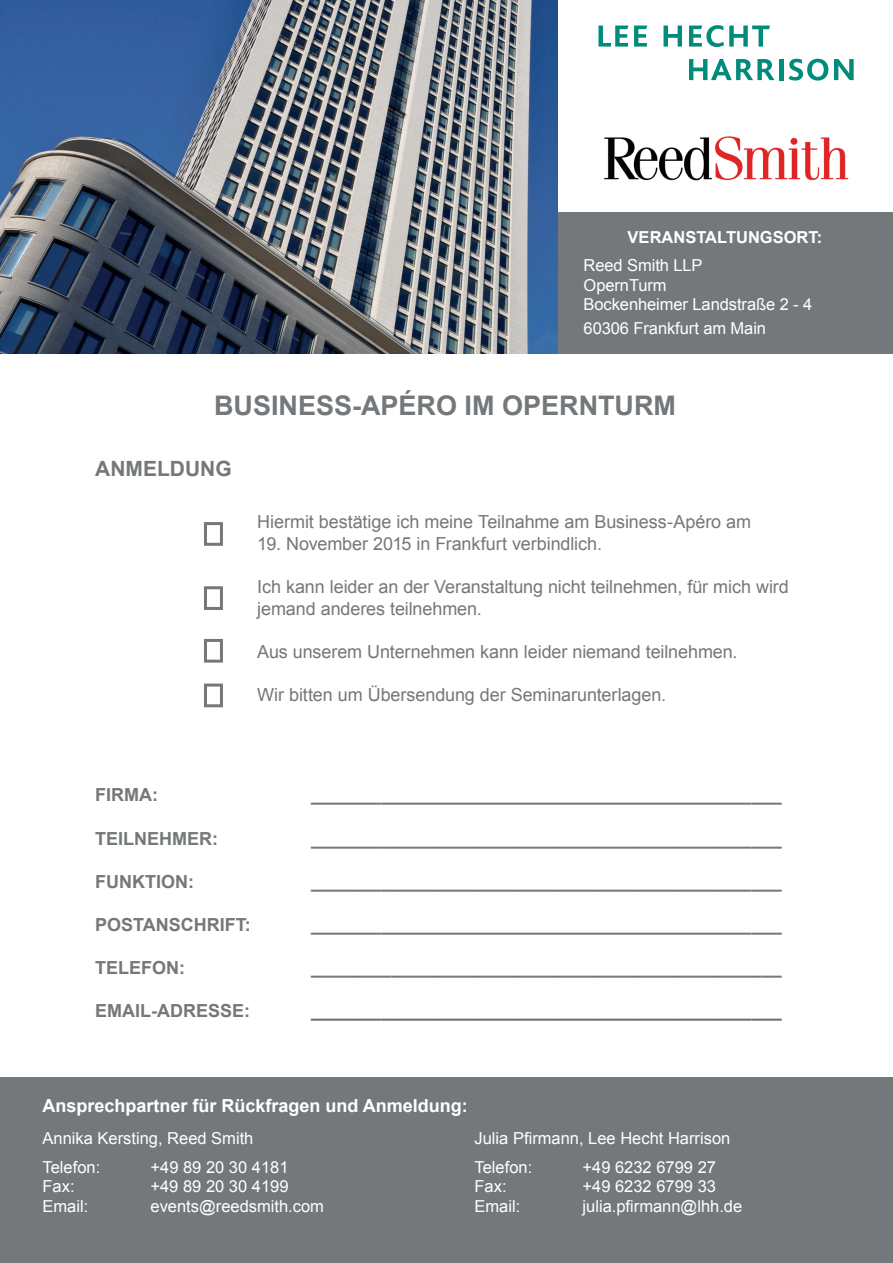
<style>
.page{position:relative;width:893px;height:1263px;background:#fff}
.page>*{position:absolute;margin:0;border:0;box-sizing:border-box;transform-origin:0 0}
.t1{font:700 27px "Arial";color:#74787a}
.t2{font:700 21px "Arial";color:#74787a}
.t3{font:700 18px "Arial";color:#74787a}
.t4{font:18px/22.5px "Arial";letter-spacing:-.005em;color:#74787a}
.t5{font:700 18px "Arial";color:#736a68}
.t6{font:700 18px "Arial";color:#fff}
.t7{font:16.5px/19.5px "Arial";color:#fff}
.t8{font:700 16.5px "Arial";color:#fff}
</style>
<div class="page">
<div style="left:204px;top:522px;width:19px;height:24px;border:3px solid #74787a"></div>
<div style="left:204px;top:586px;width:19px;height:24px;border:3px solid #74787a"></div>
<img style="left:604px;top:136px;width:245px;height:45px">
<svg style="left:598px;top:26px;width:30px;height:21px"></svg>
<svg style="left:634px;top:26px;width:13px;height:21px"></svg>
<svg style="left:663px;top:26px;width:19px;height:21px"></svg>
<svg style="left:689px;top:25px;width:81px;height:22px"></svg>
<svg style="left:689px;top:59px;width:85px;height:21px"></svg>
<hr style="left:779px;top:59px;width:4px;height:21px;background:#008b7b">
<svg style="left:789px;top:59px;width:39px;height:22px"></svg>
<svg style="left:834px;top:59px;width:20px;height:21px"></svg>
<div style="left:557px;top:212px;width:336px;height:141px;background:#74787a"></div>
<img style="left:0;top:0;width:558px;height:353px">
<div style="left:0;top:1077px;width:893px;height:186px;background:#74787a"></div>
<div style="left:204px;top:639px;width:19px;height:24px;border:3px solid #74787a"></div>
<div style="left:204px;top:684px;width:19px;height:23px;border:3px solid #74787a"></div>
<p class="t8" style="left:628px;top:227px;width:196px">VERANSTALTUNGSORT:</p>
<p class="t7" style="left:584px;top:256px;width:230px">Reed Smith LLP<br>OpernTurm<br>Bockenheimer Landstraße 2 - 4</p>
<p class="t7" style="left:584px;top:319px;width:184px">60306 Frankfurt am Main</p>
<h1 class="t1" style="left:214px;top:388px;width:464px">BUSINESS-APÉRO IM OPERNTURM</h1>
<p class="t2" style="left:95px;top:455px;width:138px">ANMELDUNG</p>
<p class="t4" style="left:257px;top:510px;width:495px">Hiermit bestätige ich meine Teilnahme am Business-Apéro am</p>
<p class="t4" style="left:257px;top:533px;width:346px">19. November 2015 in Frankfurt verbindlich.</p>
<p class="t4" style="left:257px;top:575px;width:533px">Ich kann leider an der Veranstaltung nicht teilnehmen, für mich wird jemand anderes teilnehmen.</p>
<p class="t4" style="left:257px;top:641px;width:482px">Aus unserem Unternehmen kann leider niemand teilnehmen.</p>
<p class="t4" style="left:257px;top:683px;width:410px">Wir bitten um Übersendung der Seminarunterlagen.</p>
<p class="t3" style="left:95px;top:783px;width:64px">FIRMA:</p>
<p class="t3" style="left:95px;top:826px;width:124px">TEILNEHMER:</p>
<p class="t3" style="left:95px;top:869px;width:100px">FUNKTION:</p>
<p class="t3" style="left:311px;top:783px;width:472px">_______________________________________________</p>
<p class="t3" style="left:311px;top:826px;width:472px">_______________________________________________</p>
<p class="t3" style="left:311px;top:869px;width:472px">_______________________________________________</p>
<p class="t3" style="left:95px;top:912px;width:157px">POSTANSCHRIFT:</p>
<p class="t3" style="left:95px;top:956px;width:92px">TELEFON:</p>
<p class="t3" style="left:95px;top:999px;width:156px">EMAIL-ADRESSE:</p>
<p class="t3" style="left:311px;top:912px;width:472px">_______________________________________________</p>
<p class="t3" style="left:311px;top:956px;width:472px">_______________________________________________</p>
<p class="t5" style="left:311px;top:999px;width:472px">_______________________________________________</p>
<p class="t6" style="left:43px;top:1093px;width:427px">Ansprechpartner für Rückfragen und Anmeldung:</p>
<p class="t7" style="left:43px;top:1129px;width:212px">Annika Kersting, Reed Smith</p>
<p class="t7" style="left:475px;top:1129px;width:257px">Julia Pfirmann, Lee Hecht Harrison</p>
<p class="t7" style="left:43px;top:1157px;width:59px">Telefon:</p>
<p class="t7" style="left:151px;top:1157px;width:140px">+49 89 20 30 4181</p>
<p class="t7" style="left:475px;top:1157px;width:59px">Telefon:</p>
<p class="t7" style="left:582px;top:1157px;width:135px">+49 6232 6799 27</p>
<p class="t7" style="left:43px;top:1177px;width:34px">Fax:</p>
<p class="t7" style="left:150px;top:1177px;width:140px">+49 89 20 30 4199</p>
<p class="t7" style="left:474px;top:1177px;width:34px">Fax:</p>
<p class="t7" style="left:582px;top:1177px;width:135px">+49 6232 6799 33</p>
<p class="t7" style="left:42px;top:1197px;width:47px">Email:</p>
<p class="t7" style="left:150px;top:1197px;width:175px">events@reedsmith.com</p>
<p class="t7" style="left:474px;top:1197px;width:47px">Email:</p>
<p class="t7" style="left:582px;top:1197px;width:161px">julia.pfirmann@lhh.de</p>
</div>
